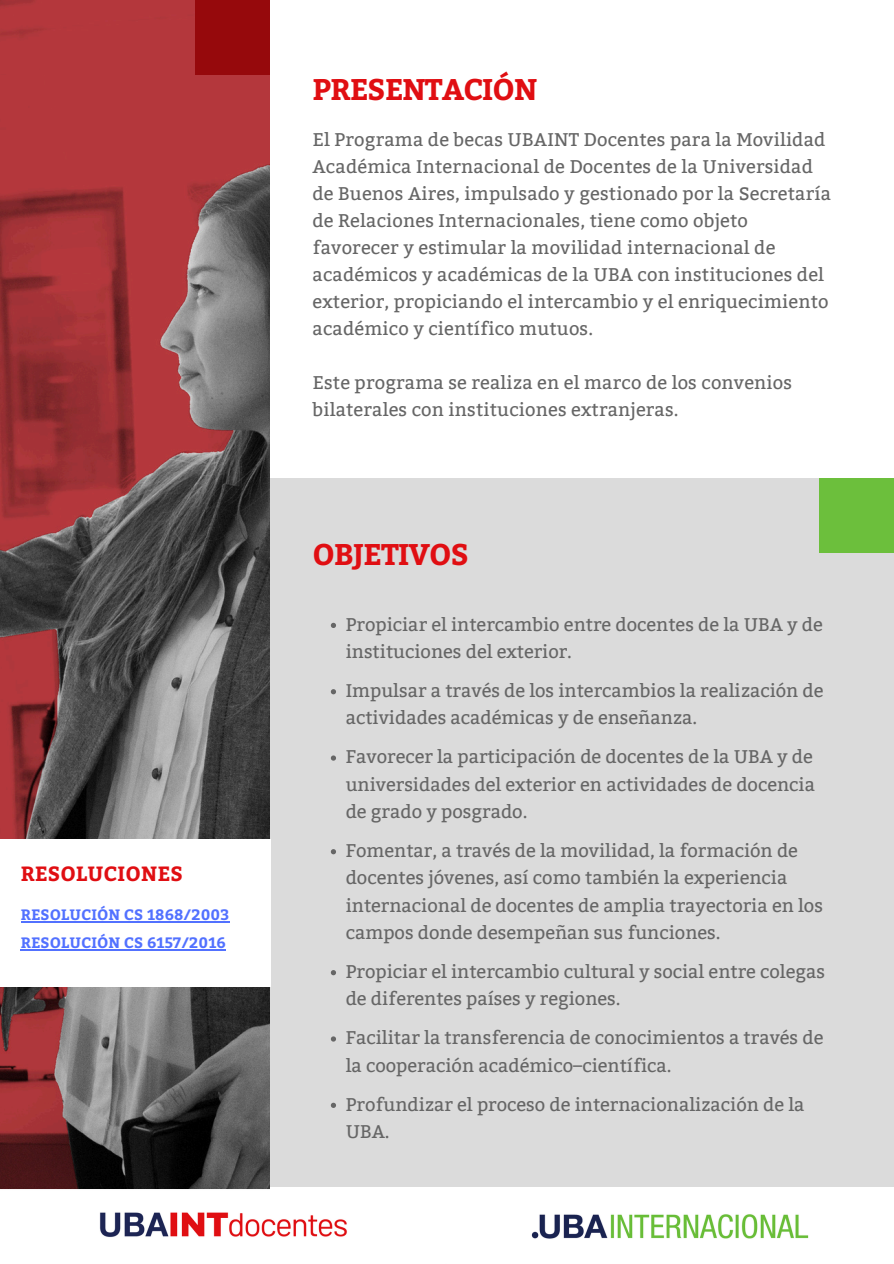
<style>
.page{position:relative;width:894px;height:1264px;background:#fff}
.page>*{position:absolute;margin:0;border:0;box-sizing:border-box;transform-origin:0 0}
.t1{font:700 29.85px "Bitter";letter-spacing:-.03em;color:#e00e12}
.t2{font:700 20.55px "Bitter";letter-spacing:.01em;color:#e00e12}
.t3{font:18.3px/27.3px "Bitter";color:#666}
.t4{font:700 15px "Bitter";letter-spacing:.01em;color:#5271ff}
</style>
<div class="page">
<div style="left:270px;top:478px;width:623px;height:708px;background:#dbdbdb"></div>
<img style="left:0;top:0;width:270px;height:1188px">
<svg style="left:331px;top:623px;width:5px;height:5px"></svg>
<svg style="left:331px;top:689px;width:5px;height:5px"></svg>
<svg style="left:331px;top:755px;width:5px;height:5px"></svg>
<svg style="left:331px;top:849px;width:5px;height:5px"></svg>
<svg style="left:331px;top:970px;width:5px;height:5px"></svg>
<svg style="left:331px;top:1036px;width:5px;height:5px"></svg>
<svg style="left:331px;top:1102px;width:5px;height:5px"></svg>
<div style="left:818px;top:478px;width:75px;height:74px;background:#6cbf3c"></div>
<div style="left:195px;top:0;width:75px;height:74px;background:#96090c"></div>
<div style="left:0;top:838px;width:270px;height:148px;background:#fff"></div>
<hr style="left:21px;top:921px;width:208px;height:1px;background:#5271ff">
<hr style="left:21px;top:948px;width:205px;height:2px;background:#5271ff">
<img style="left:0;top:1188px;width:809px;height:51px">
<p class="t2" style="left:21px;top:858px;width:164px">RESOLUCIONES</p>
<p class="t4" style="left:21px;top:904px;width:210px">RESOLUCIÓN CS 1868/2003</p>
<p class="t4" style="left:21px;top:931px;width:207px">RESOLUCIÓN CS 6157/2016</p>
<h2 class="t1" style="left:312px;top:67px;width:226px">PRESENTACIÓN</h2>
<p class="t3" style="left:312px;top:126px;width:520px">El Programa de becas UBAINT Docentes para la Movilidad Académica Internacional de Docentes de la Universidad de Buenos Aires, impulsado y gestionado por la Secretaría de Relaciones Internacionales, tiene como objeto favorecer y estimular la movilidad internacional de académicos y académicas de la UBA con instituciones del exterior, propiciando el intercambio y el enriquecimiento académico y científico mutuos.</p>
<p class="t3" style="left:312px;top:369px;width:481px">Este programa se realiza en el marco de los convenios bilaterales con instituciones extranjeras.</p>
<h1 class="t1" style="left:312px;top:532px;width:158px">OBJETIVOS</h1>
<h3 class="t3" style="left:345px;top:611px;width:478px">Propiciar el intercambio entre docentes de la UBA y de instituciones del exterior.</h3>
<h3 class="t3" style="left:345px;top:677px;width:479px">Impulsar a través de los intercambios la realización de actividades académicas y de enseñanza.</h3>
<h1 class="t3" style="left:345px;top:743px;width:470px;text-align:justify">Favorecer la participación de docentes de la UBA y de universidades del exterior en actividades de docencia de grado y posgrado.</h1>
<p class="t3" style="left:345px;top:837px;width:478px">Fomentar, a través de la movilidad, la formación de docentes jóvenes, así como también la experiencia internacional de docentes de amplia trayectoria en los campos donde desempeñan sus funciones.</p>
<p class="t3" style="left:345px;top:958px;width:481px">Propiciar el intercambio cultural y social entre colegas de diferentes países y regiones.</p>
<p class="t3" style="left:345px;top:1024px;width:479px">Facilitar la transferencia de conocimientos a través de la cooperación académico–científica.</p>
<p class="t3" style="left:345px;top:1090px;width:460px">Profundizar el proceso de internacionalización de la<br>UBA.</p>
</div>
